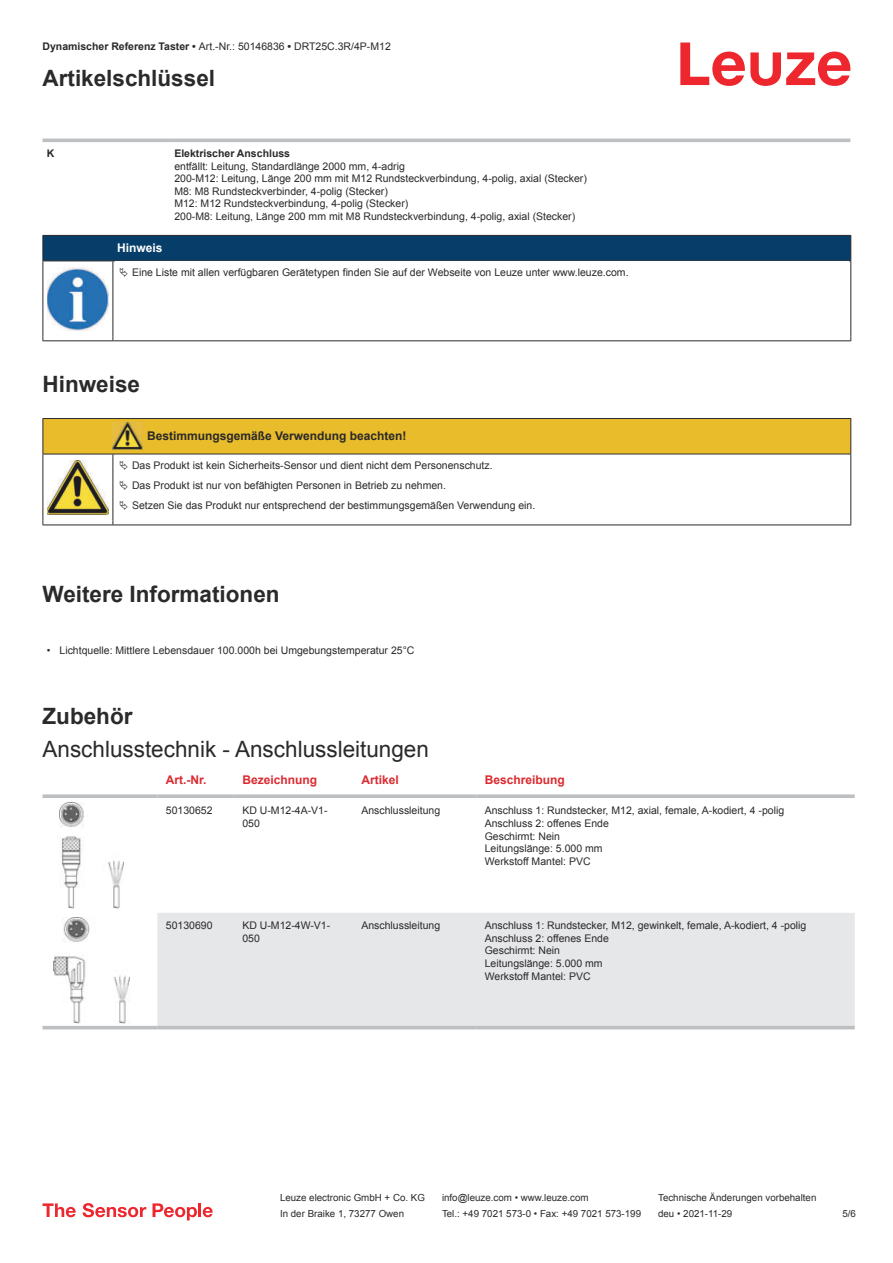
<style>
.page{position:relative;width:893px;height:1263px;background:#fff}
.page>*{position:absolute;margin:0;border:0;box-sizing:border-box;transform-origin:0 0}
.t1{font:700 22.5px "Arial";color:#2b292a}
.t2{font:22.5px "Arial";color:#2b292a}
.t3{font:700 12px "Arial";color:#db2a30}
.t4{font:700 12px "Arial";color:#2b292a}
.t5{font:700 12px "Arial";color:#fff}
.t6{font:10.5px/12.6px "Arial";color:#2b292a}
.t7{font:700 10.5px "Arial";color:#2b292a}
.t8{font:9.75px "Arial";color:#2b292a}
.s1{font-weight:700}
</style>
<div class="page">
<svg style="left:680px;top:43px;width:170px;height:43px"></svg>
<svg style="left:43px;top:138px;width:807px;height:1px"></svg>
<hr style="left:43px;top:139px;width:127px;height:3px;background:#bdbfc1">
<hr style="left:170px;top:139px;width:680px;height:3px;background:#bdbfc1">
<svg style="left:43px;top:908px;width:812px;height:122px"></svg>
<div style="left:157px;top:913px;width:698px;height:113px;background:#e6e7e9"></div>
<svg style="left:43px;top:794px;width:114px;height:4px"></svg>
<svg style="left:157px;top:794px;width:77px;height:4px"></svg>
<svg style="left:234px;top:794px;width:119px;height:4px"></svg>
<svg style="left:353px;top:794px;width:123px;height:4px"></svg>
<svg style="left:476px;top:794px;width:379px;height:4px;fill:#bdbfc1"></svg>
<hr style="left:43px;top:1026px;width:114px;height:3px;background:#bdbfc1">
<hr style="left:157px;top:1026px;width:77px;height:3px;background:#bdbfc1">
<hr style="left:234px;top:1026px;width:119px;height:3px;background:#bdbfc1">
<hr style="left:353px;top:1026px;width:123px;height:3px;background:#bdbfc1">
<hr style="left:476px;top:1026px;width:379px;height:3px;background:#bdbfc1">
<img style="left:59px;top:802px;width:65px;height:106px">
<img style="left:54px;top:917px;width:75px;height:106px">
<svg style="left:43px;top:1203px;width:33px;height:14px"></svg>
<svg style="left:83px;top:1203px;width:63px;height:14px"></svg>
<svg style="left:153px;top:1203px;width:44px;height:17px"></svg>
<hr style="left:198px;top:1203px;width:3px;height:14px;background:#ed272d">
<svg style="left:203px;top:1207px;width:10px;height:10px"></svg>
<hr style="left:43px;top:261px;width:70px;height:1px;background:#2b292a">
<svg style="left:43px;top:235px;width:808px;height:26px"></svg>
<hr style="left:113px;top:261px;width:738px;height:1px;background:#2b292a">
<hr style="left:43px;top:261px;width:1px;height:75px;background:#2b292a">
<hr style="left:113px;top:261px;width:1px;height:75px;background:#2b292a">
<hr style="left:850px;top:261px;width:1px;height:75px;background:#2b292a">
<hr style="left:43px;top:340px;width:70px;height:1px;background:#2b292a">
<hr style="left:113px;top:340px;width:738px;height:1px;background:#2b292a">
<img style="left:47px;top:267px;width:61px;height:63px">
<hr style="left:43px;top:525px;width:70px;height:1px;background:#2b292a">
<hr style="left:113px;top:525px;width:30px;height:1px;background:#2b292a">
<hr style="left:143px;top:525px;width:708px;height:1px;background:#2b292a">
<svg style="left:43px;top:418px;width:808px;height:107px"></svg>
<p class="t6" style="left:43px;top:41px;width:350px"><span class="s1">Dynamischer Referenz Taster •</span> Art.-Nr.: 50146836 <span class="s1">•</span> DRT25C.3R/4P-M12</p>
<h1 class="t1" style="left:43px;top:70px;width:174px">Artikelschlüssel</h1>
<p class="t7" style="left:47px;top:149px;width:9px">K</p>
<p class="t7" style="left:174px;top:149px;width:117px">Elektrischer Anschluss</p>
<p class="t6" style="left:174px;top:161px;width:414px">entfällt: Leitung, Standardlänge 2000 mm, 4-adrig<br>200-M12: Leitung, Länge 200 mm mit M12 Rundsteckverbindung, 4-polig, axial (Stecker)<br>M8: M8 Rundsteckverbinder, 4-polig (Stecker)<br>M12: M12 Rundsteckverbindung, 4-polig (Stecker)<br>200-M8: Leitung, Länge 200 mm mit M8 Rundsteckverbindung, 4-polig, axial (Stecker)</p>
<p class="t5" style="left:117px;top:244px;width:47px">Hinweis</p>
<p class="t6" style="left:132px;top:267px;width:498px">Eine Liste mit allen verfügbaren Gerätetypen finden Sie auf der Webseite von Leuze unter www.leuze.com.</p>
<h1 class="t1" style="left:43px;top:376px;width:99px">Hinweise</h1>
<p class="t4" style="left:147px;top:432px;width:261px">Bestimmungsgemäße Verwendung beachten!</p>
<p class="t6" style="left:132px;top:456px;width:405px;line-height:20.2px">Das Produkt ist kein Sicherheits-Sensor und dient nicht dem Personenschutz.<br>Das Produkt ist nur von befähigten Personen in Betrieb zu nehmen.<br>Setzen Sie das Produkt nur entsprechend der bestimmungsgemäßen Verwendung ein.</p>
<h1 class="t1" style="left:43px;top:585px;width:239px">Weitere Informationen</h1>
<p class="t6" style="left:47px;top:645px;width:369px">• Lichtquelle: Mittlere Lebensdauer 100.000h bei Umgebungstemperatur 25°C</p>
<h1 class="t1" style="left:43px;top:707px;width:92px">Zubehör</h1>
<h1 class="t2" style="left:43px;top:741px;width:388px">Anschlusstechnik - Anschlussleitungen</h1>
<p class="t3" style="left:166px;top:775px;width:42px">Art.-Nr.</p>
<p class="t3" style="left:242px;top:775px;width:76px">Bezeichnung</p>
<p class="t3" style="left:361px;top:775px;width:39px">Artikel</p>
<p class="t3" style="left:485px;top:775px;width:82px">Beschreibung</p>
<p class="t6" style="left:166px;top:805px;width:48px">50130652</p>
<p class="t6" style="left:242px;top:805px;width:87px">KD U-M12-4A-V1-<br>050</p>
<p class="t6" style="left:361px;top:805px;width:80px">Anschlussleitung</p>
<p class="t6" style="left:485px;top:805px;width:301px">Anschluss 1: Rundstecker, M12, axial, female, A-kodiert, 4 -polig<br>Anschluss 2: offenes Ende<br>Geschirmt: Nein<br>Leitungslänge: 5.000 mm<br>Werkstoff Mantel: PVC</p>
<p class="t6" style="left:166px;top:920px;width:48px">50130690</p>
<p class="t6" style="left:242px;top:920px;width:89px">KD U-M12-4W-V1-<br>050</p>
<p class="t6" style="left:361px;top:920px;width:80px">Anschlussleitung</p>
<p class="t6" style="left:485px;top:920px;width:323px">Anschluss 1: Rundstecker, M12, gewinkelt, female, A-kodiert, 4 -polig<br>Anschluss 2: offenes Ende<br>Geschirmt: Nein<br>Leitungslänge: 5.000 mm<br>Werkstoff Mantel: PVC</p>
<p class="t8" style="left:280px;top:1194px;width:146px">Leuze electronic GmbH + Co. KG</p>
<p class="t8" style="left:442px;top:1194px;width:148px">info@leuze.com • www.leuze.com</p>
<p class="t8" style="left:658px;top:1194px;width:160px">Technische Änderungen vorbehalten</p>
<p class="t8" style="left:280px;top:1210px;width:126px">In der Braike 1, 73277 Owen</p>
<p class="t8" style="left:442px;top:1210px;width:201px">Tel.: +49 7021 573-0 • Fax: +49 7021 573-199</p>
<p class="t8" style="left:658px;top:1210px;width:76px">deu • 2021-11-29</p>
<p class="t8" style="left:842px;top:1210px;width:15px">5 /6</p>
</div>
